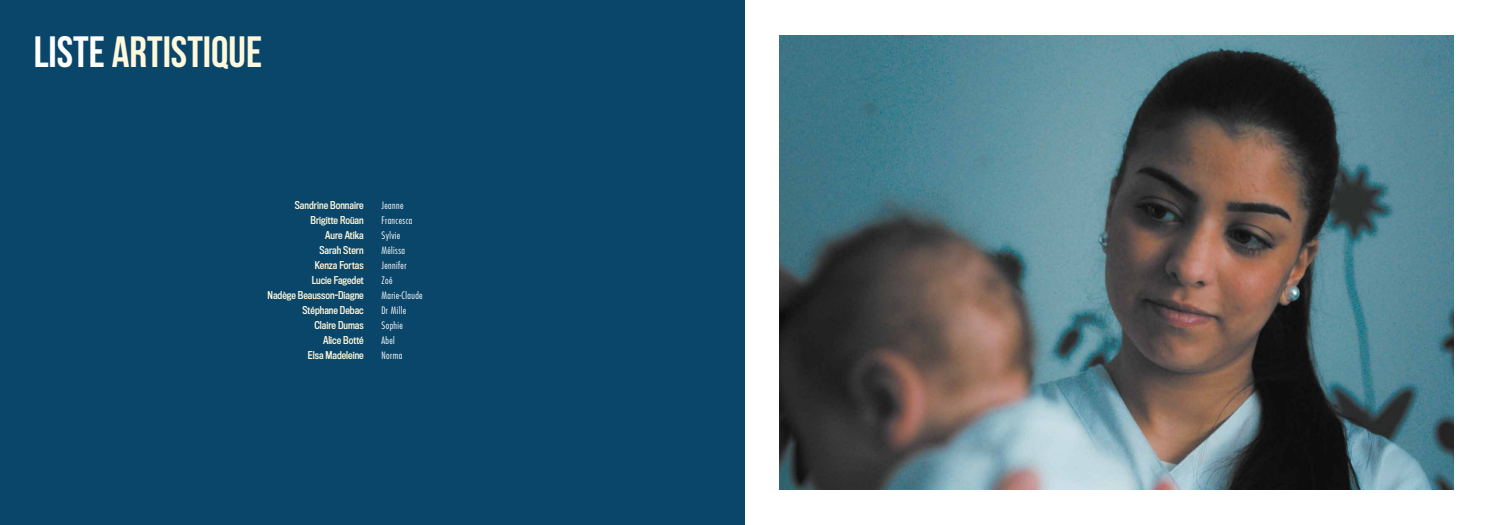
<style>
.page{position:relative;width:1489px;height:525px;background:#fff}
.page>*{position:absolute;margin:0;border:0;box-sizing:border-box;transform-origin:0 0}
.t1{font:700 43.75px "Bebas Neue";color:#fff8dc}
.t2{font:10px "Titling Gothic FB Cond Standard";color:#fff8dc}
.t3{font:300 condensed 10px "Futura";letter-spacing:.04em;color:#fff}
.s1{color:#fff}
</style>
<div class="page">
<img style="left:780px;top:35px;width:673px;height:454px">
<div style="left:0;top:0;width:744px;height:524px;background:#0a4669"></div>
<p class="t1" style="left:34px;top:28px;width:230px"><span class="s1">LISTE</span> ARTISTIQUE</p>
<p class="t2" style="left:295px;top:199px;width:70px">Sandrine Bonnaire</p>
<p class="t2" style="left:310px;top:214px;width:55px">Brigitte Roüan</p>
<p class="t2" style="left:325px;top:229px;width:40px">Aure Atika</p>
<p class="t2" style="left:319px;top:244px;width:46px">Sarah Stern</p>
<p class="t2" style="left:315px;top:259px;width:50px">Kenza Fortas</p>
<p class="t2" style="left:312px;top:274px;width:53px">Lucie Fagedet</p>
<p class="t2" style="left:267px;top:289px;width:98px">Nadège Beausson-Diagne</p>
<p class="t2" style="left:302px;top:304px;width:63px">Stéphane Debac</p>
<p class="t2" style="left:314px;top:319px;width:51px">Claire Dumas</p>
<p class="t2" style="left:323px;top:334px;width:42px">Alice Botté</p>
<p class="t2" style="left:308px;top:349px;width:57px">Elsa Madeleine</p>
<p class="t3" style="left:381px;top:199px;width:24px">Jeanne</p>
<p class="t3" style="left:381px;top:214px;width:32px">Francesca</p>
<p class="t3" style="left:381px;top:229px;width:20px">Sylvie</p>
<p class="t3" style="left:381px;top:244px;width:25px">Mélissa</p>
<p class="t3" style="left:381px;top:259px;width:27px">Jennifer</p>
<p class="t3" style="left:381px;top:274px;width:13px">Zoé</p>
<p class="t3" style="left:381px;top:289px;width:43px">Marie-Claude</p>
<p class="t3" style="left:381px;top:304px;width:26px">Dr Mille</p>
<p class="t3" style="left:381px;top:319px;width:23px">Sophie</p>
<p class="t3" style="left:381px;top:334px;width:15px">Abel</p>
<p class="t3" style="left:381px;top:349px;width:22px">Norma</p>
</div>
